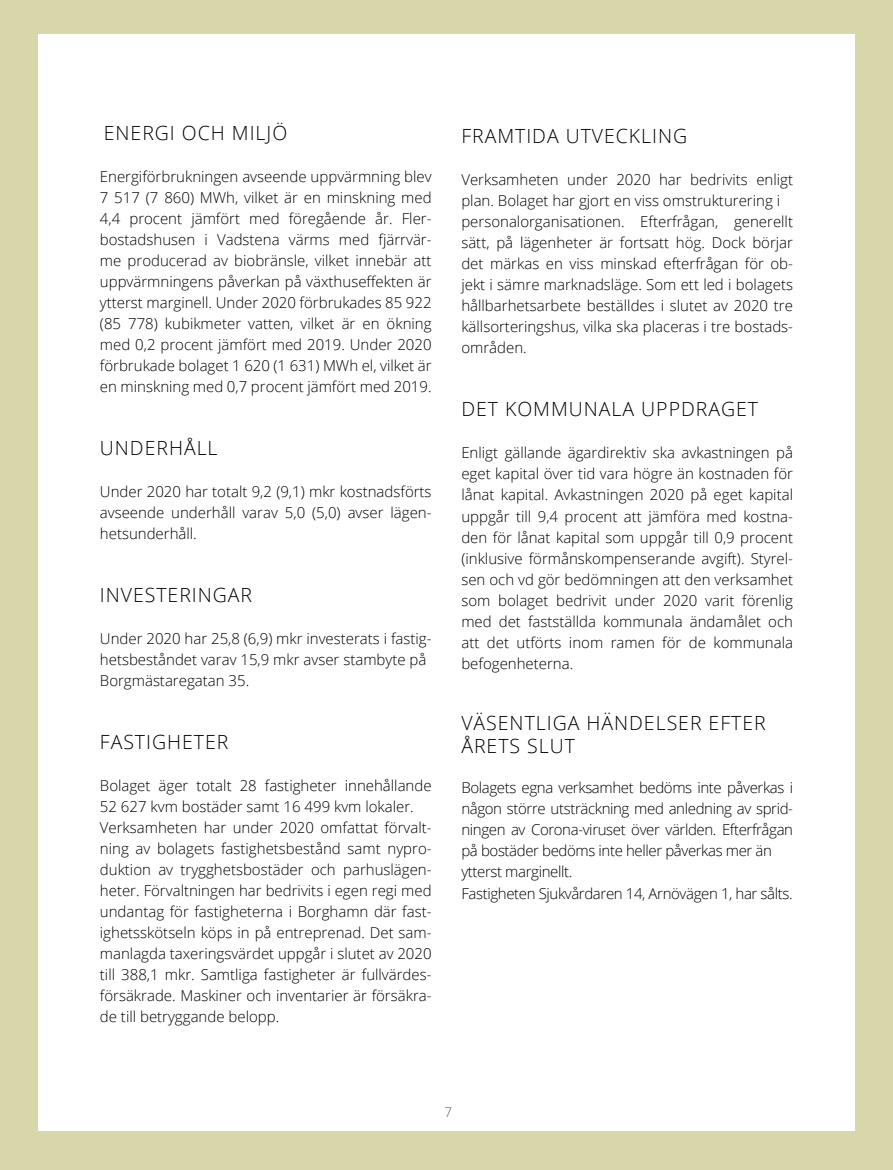
<style>
.page{position:relative;width:893px;height:1170px;background:#fff}
.page>*{position:absolute;margin:0;border:0;box-sizing:border-box;transform-origin:0 0}
.t1{font:300 19.5px/22.5px "Open Sans";letter-spacing:.05em;color:#000}
.t2{font:300 15px/21px "Open Sans";color:#000;text-align:justify}
.t3{font:300 15px/21.1px "Open Sans";letter-spacing:-.025em;color:#000}
.t4{font:300 13.5px "Open Sans";color:#646363}
</style>
<div class="page">
<div style="left:0;top:0;width:893px;height:1169px;background:#d8d7aa"></div>
<div style="left:38px;top:35px;width:817px;height:1095px;background:#fff"></div>
<h1 class="t1" style="left:104px;top:121px;width:185px">ENERGI OCH MILJÖ</h1>
<p class="t2" style="left:100px;top:165px;width:333px">Energiförbrukningen avseende uppvärmning blev 7 517 (7 860) MWh, vilket är en minskning med 4,4 procent jämfört med föregående år. Fler&shy;bostadshusen i Vadstena värms med fjärrvär&shy;me producerad av biobränsle, vilket innebär att uppvärmningens påverkan på växthuseffekten är ytterst marginell. Under 2020 förbrukades 85 922 (85 778) kubikmeter vatten, vilket är en ökning med 0,2 procent jämfört med 2019. Under 2020 förbrukade bolaget 1 620 (1 631) MWh el, vilket är en minskning med 0,7 procent jämfört med 2019.</p>
<h1 class="t1" style="left:100px;top:436px;width:119px">UNDERHÅLL</h1>
<p class="t2" style="left:100px;top:480px;width:333px">Under 2020 har totalt 9,2 (9,1) mkr kostnadsförts avseende underhåll varav 5,0 (5,0) avser lägen&shy;hetsunderhåll.</p>
<h1 class="t1" style="left:100px;top:583px;width:154px">INVESTERINGAR</h1>
<p class="t2" style="left:100px;top:627px;width:333px;text-align:left">Under 2020 har 25,8 (6,9) mkr investerats i fastig&shy;hetsbeståndet varav 15,9 mkr avser stambyte på<br>Borgmästaregatan 35.</p>
<h1 class="t1" style="left:100px;top:730px;width:130px">FASTIGHETER</h1>
<p class="t2" style="left:100px;top:774px;width:333px;text-align:left">Bolaget äger totalt 28 fastigheter innehållande 52 627 kvm bostäder samt 16 499 kvm lokaler.<br>Verksamheten har under 2020 omfattat förvalt&shy;ning av bolagets fastighetsbestånd samt nypro&shy;duktion av trygghetsbostäder och parhuslägen&shy;heter. Förvaltningen har bedrivits i egen regi med undantag för fastigheterna i Borghamn där fast&shy;ighetsskötseln köps in på entreprenad. Det sam&shy;manlagda taxeringsvärdet uppgår i slutet av 2020 till 388,1 mkr. Samtliga fastigheter är fullvärdes&shy;försäkrade. Maskiner och inventarier är försäkra&shy;de till betryggande belopp.</p>
<h1 class="t1" style="left:461px;top:124px;width:227px">FRAMTIDA UTVECKLING</h1>
<p class="t2" style="left:461px;top:169px;width:333px;text-align:left">Verksamheten under 2020 har bedrivits enligt plan. Bolaget har gjort en viss omstrukturering i personalorganisationen. Efterfrågan, generellt sätt, på lägenheter är fortsatt hög. Dock börjar det märkas en viss minskad efterfrågan för ob&shy;jekt i sämre marknadsläge. Som ett led i bolagets hållbarhetsarbete beställdes i slutet av 2020 tre källsorteringshus, vilka ska placeras i tre bostads&shy;områden.</p>
<h1 class="t1" style="left:461px;top:397px;width:298px">DET KOMMUNALA UPPDRAGET</h1>
<p class="t2" style="left:461px;top:442px;width:333px">Enligt gällande ägardirektiv ska avkastningen på eget kapital över tid vara högre än kostnaden för lånat kapital. Avkastningen 2020 på eget kapital uppgår till 9,4 procent att jämföra med kostna&shy;den för lånat kapital som uppgår till 0,9 procent (inklusive förmånskompenserande avgift). Styrel&shy;sen och vd gör bedömningen att den verksamhet som bolaget bedrivit under 2020 varit förenlig med det fastställda kommunala ändamålet och att det utförts inom ramen för de kommunala befogenheterna.</p>
<h1 class="t1" style="left:461px;top:711px;width:306px">VÄSENTLIGA HÄNDELSER EFTER<br>ÅRETS SLUT</h1>
<p class="t3" style="left:461px;top:776px;width:333px">Bolagets egna verksamhet bedöms inte påverkas i någon större utsträckning med anledning av sprid&shy;ningen av Corona-viruset över världen. Efterfrågan på bostäder bedöms inte heller påverkas mer än ytterst marginellt.<br>Fastigheten Sjukvårdaren 14, Arnövägen 1, har sålts.</p>
<p class="t4" style="left:444px;top:1102px;width:9px">7</p>
</div>
